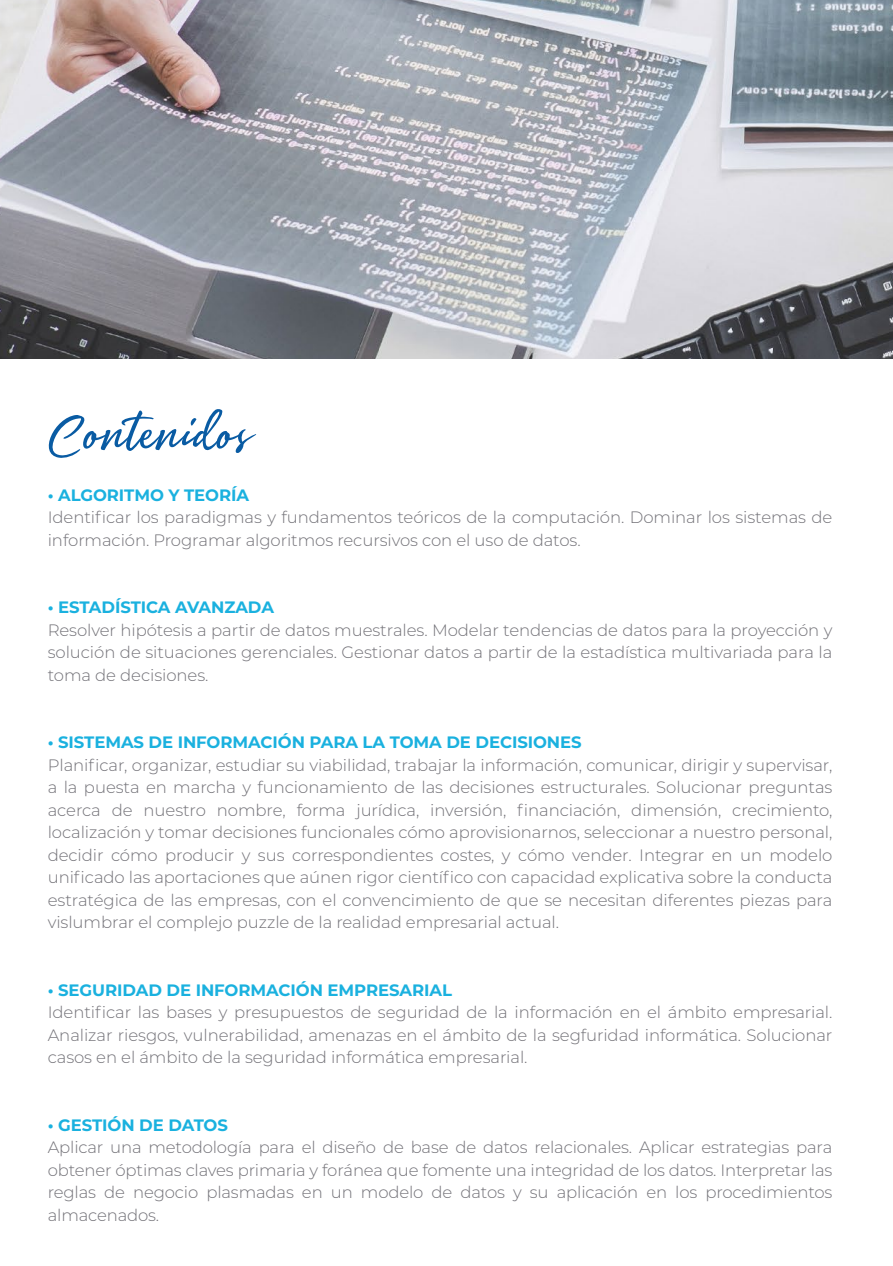
<style>
.page{position:relative;width:893px;height:1266px;background:#fff}
.page>*{position:absolute;margin:0;border:0;box-sizing:border-box;transform-origin:0 0}
.t1{font:64.5px "Quente Script";color:#095ba3}
.t2{font:300 16.5px/22.5px "Montserrat";letter-spacing:-.005em;color:#727177;text-align:justify}
.t3{font:700 16.5px "Montserrat";letter-spacing:-.005em;color:#1ab1df}
</style>
<div class="page">
<img style="left:0;top:0;width:893px;height:359px">
<h1 class="t1" style="left:50px;top:403px;width:202px">Contenidos</h1>
<p class="t3" style="left:48px;top:483px;width:203px">• ALGORITMO Y TEORÍA</p>
<p class="t2" style="left:48px;top:505px;width:786px">Identificar los paradigmas y fundamentos teóricos de la computación. Dominar los sistemas de información. Programar algoritmos recursivos con el uso de datos.</p>
<p class="t3" style="left:48px;top:595px;width:228px">• ESTADÍSTICA AVANZADA</p>
<p class="t2" style="left:48px;top:618px;width:786px">Resolver hipótesis a partir de datos muestrales. Modelar tendencias de datos para la proyección y solución de situaciones gerenciales. Gestionar datos a partir de la estadística multivariada para la toma de decisiones.</p>
<p class="t3" style="left:48px;top:730px;width:535px">• SISTEMAS DE INFORMACIÓN PARA LA TOMA DE DECISIONES</p>
<p class="t2" style="left:48px;top:753px;width:786px">Planificar, organizar, estudiar su viabilidad, trabajar la información, comunicar, dirigir y supervisar, a la puesta en marcha y funcionamiento de las decisiones estructurales. Solucionar preguntas acerca de nuestro nombre, forma jurídica, inversión, financiación, dimensión, crecimiento, localización y tomar decisiones funcionales cómo aprovisionarnos, seleccionar a nuestro personal, decidir cómo producir y sus correspondientes costes, y cómo vender. Integrar en un modelo unificado las aportaciones que aúnen rigor científico con capacidad explicativa sobre la conducta estratégica de las empresas, con el convencimiento de que se necesitan diferentes piezas para vislumbrar el complejo puzzle de la realidad empresarial actual.</p>
<p class="t3" style="left:48px;top:978px;width:406px">• SEGURIDAD DE INFORMACIÓN EMPRESARIAL</p>
<p class="t2" style="left:48px;top:1000px;width:786px">Identificar las bases y presupuestos de seguridad de la información en el ámbito empresarial.<br>Analizar riesgos, vulnerabilidad, amenazas en el ámbito de la segfuridad informática. Solucionar casos en el ámbito de la seguridad informática empresarial.</p>
<p class="t3" style="left:48px;top:1113px;width:182px">• GESTIÓN DE DATOS</p>
<p class="t2" style="left:48px;top:1135px;width:786px">Aplicar una metodología para el diseño de base de datos relacionales. Aplicar estrategias para obtener óptimas claves primaria y foránea que fomente una integridad de los datos. Interpretar las reglas de negocio plasmadas en un modelo de datos y su aplicación en los procedimientos almacenados.</p>
</div>
